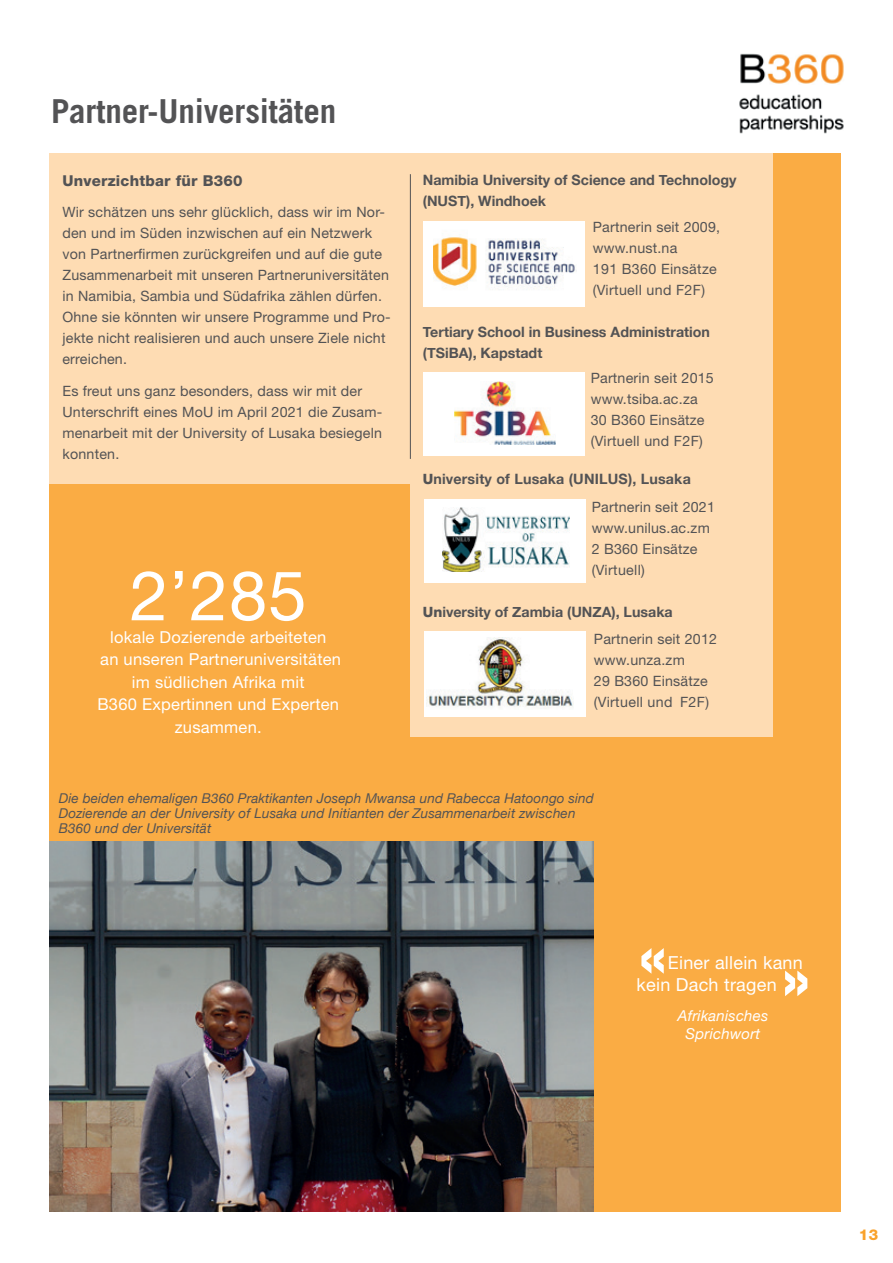
<style>
.page{position:relative;width:893px;height:1263px;background:#fff}
.page>*{position:absolute;margin:0;border:0;box-sizing:border-box;transform-origin:0 0}
.t1{font:69px "Helvetica Neue";color:#fff}
.t2{font:800 63px "Helvetica Neue";color:#fff}
.t3{font:700 33px "Trade Gothic";letter-spacing:-.005em;color:#535355}
.t4{font:18px/22.5px "Helvetica Neue";letter-spacing:.015em;color:#fff}
.t5{font:16.5px/22.5px "Helvetica Neue";letter-spacing:.015em;color:#fff;text-align:center}
.t6{font:italic 15px/18px "Helvetica Neue";letter-spacing:.015em;color:#fff;text-align:center}
.t7{font:800 15px "Helvetica Neue";letter-spacing:.015em;color:#535355}
.t8{font:800 15px "Helvetica Neue";color:#f9a22b}
.t9{font:14.25px/21px "Helvetica Neue";letter-spacing:.015em;color:#535355}
.t10{font:700 14.25px/21px "Helvetica Neue";color:#535355}
.t11{font:italic 13.5px/15px "Helvetica Neue";letter-spacing:.01em;color:#535355}
.s1{font-weight:800}
.s2{font-weight:400}
</style>
<div class="page">
<div style="left:50px;top:153px;width:791px;height:1059px;background:#faac44"></div>
<img style="left:739px;top:53px;width:105px;height:81px">
<img style="left:50px;top:842px;width:544px;height:370px">
<div style="left:50px;top:153px;width:361px;height:330px;background:#fedcb3"></div>
<div style="left:410px;top:153px;width:363px;height:584px;background:#fedcb3"></div>
<div style="left:423px;top:372px;width:161px;height:84px;background:#fff"></div>
<img style="left:455px;top:382px;width:100px;height:62px">
<div style="left:424px;top:631px;width:161px;height:85px;background:#fff"></div>
<img style="left:427px;top:638px;width:147px;height:70px">
<div style="left:423px;top:221px;width:161px;height:85px;background:#fff"></div>
<img style="left:434px;top:237px;width:141px;height:53px">
<div style="left:424px;top:500px;width:161px;height:83px;background:#fff"></div>
<img style="left:442px;top:508px;width:128px;height:64px">
<hr style="left:410px;top:174px;width:1px;height:285px;background:#535355">
<h3 class="t3" style="left:51px;top:91px;width:287px">Partner-Universitäten</h3>
<p class="t7" style="left:62px;top:171px;width:182px">Unverzichtbar für B360</p>
<p class="t9" style="left:62px;top:201px;width:330px">Wir schätzen uns sehr glücklich, dass wir im Nor&shy;den und im Süden inzwischen auf ein Netzwerk von Partnerfirmen zurückgreifen und auf die gute Zusammenarbeit mit unseren Partneruniversitäten in Namibia, Sambia und Südafrika zählen dürfen.<br>Ohne sie könnten wir unsere Programme und Pro&shy;jekte nicht realisieren und auch unsere Ziele nicht erreichen.</p>
<p class="t9" style="left:62px;top:380px;width:321px">Es freut uns ganz besonders, dass wir mit der Unterschrift eines MoU im April 2021 die Zusam&shy;menarbeit mit der University of Lusaka besiegeln konnten.</p>
<h1 class="t1" style="left:130px;top:555px;width:178px">2’285</h1>
<p class="t5" style="left:97px;top:625px;width:245px">lokale Dozierende arbeiteten<br>an unseren Partneruniversitäten im südlichen Afrika mit<br>B360 Expertinnen und Experten zusammen.</p>
<p class="t10" style="left:423px;top:170px;width:315px">Namibia University of Science and Technology (NUST), Windhoek</p>
<p class="t9" style="left:593px;top:216px;width:129px">Partnerin seit 2009, www.nust.na<br>191 B360 Einsätze (Virtuell und F2F)</p>
<p class="t10" style="left:423px;top:322px;width:289px">Tertiary School in Business Administration (TSiBA), Kapstadt</p>
<p class="t9" style="left:591px;top:368px;width:125px">Partnerin seit 2015 www.tsiba.ac.za<br>30 B360 Einsätze (Virtuell und F2F)</p>
<p class="t10" style="left:592px;top:465px;width:125px;line-height:28.5px;text-indent:-169px"><span class="s1">U</span>niversity of Lusaka (UNILUS), Lusaka<br><span class="s2">Partnerin seit 2021</span></p>
<p class="t9" style="left:592px;top:518px;width:120px">www.unilus.ac.zm<br>2 B360 Einsätze (Virtuell)</p>
<p class="t10" style="left:594px;top:599px;width:125px;line-height:27px;text-indent:-171px"><span class="s1">Un</span>iversity of Zambia (UNZA), Lusaka<br><span class="s2">Partnerin seit 2012</span></p>
<p class="t9" style="left:594px;top:650px;width:117px">www.unza.zm<br>29 B360 Einsätze (Virtuell und F2F)</p>
<p class="t11" style="left:59px;top:791px;width:537px">Die beiden ehemaligen B360 Praktikanten Joseph Mwansa und Rabecca Hatoongo sind<br>Dozierende an der University of Lusaka und Initianten der Zusammenarbeit zwischen<br>B360 und der Universität</p>
<h2 class="t2" style="left:639px;top:918px;width:29px">«</h2>
<p class="t4" style="left:637px;top:951px;width:168px;text-indent:31px">Einer allein kann kein Dach tragen</p>
<h2 class="t2" style="left:782px;top:940px;width:29px">»</h2>
<p class="t6" style="left:677px;top:1008px;width:92px">Afrikanisches<br>Sprichwort</p>
<p class="t8" style="left:859px;top:1226px;width:21px">13</p>
</div>
